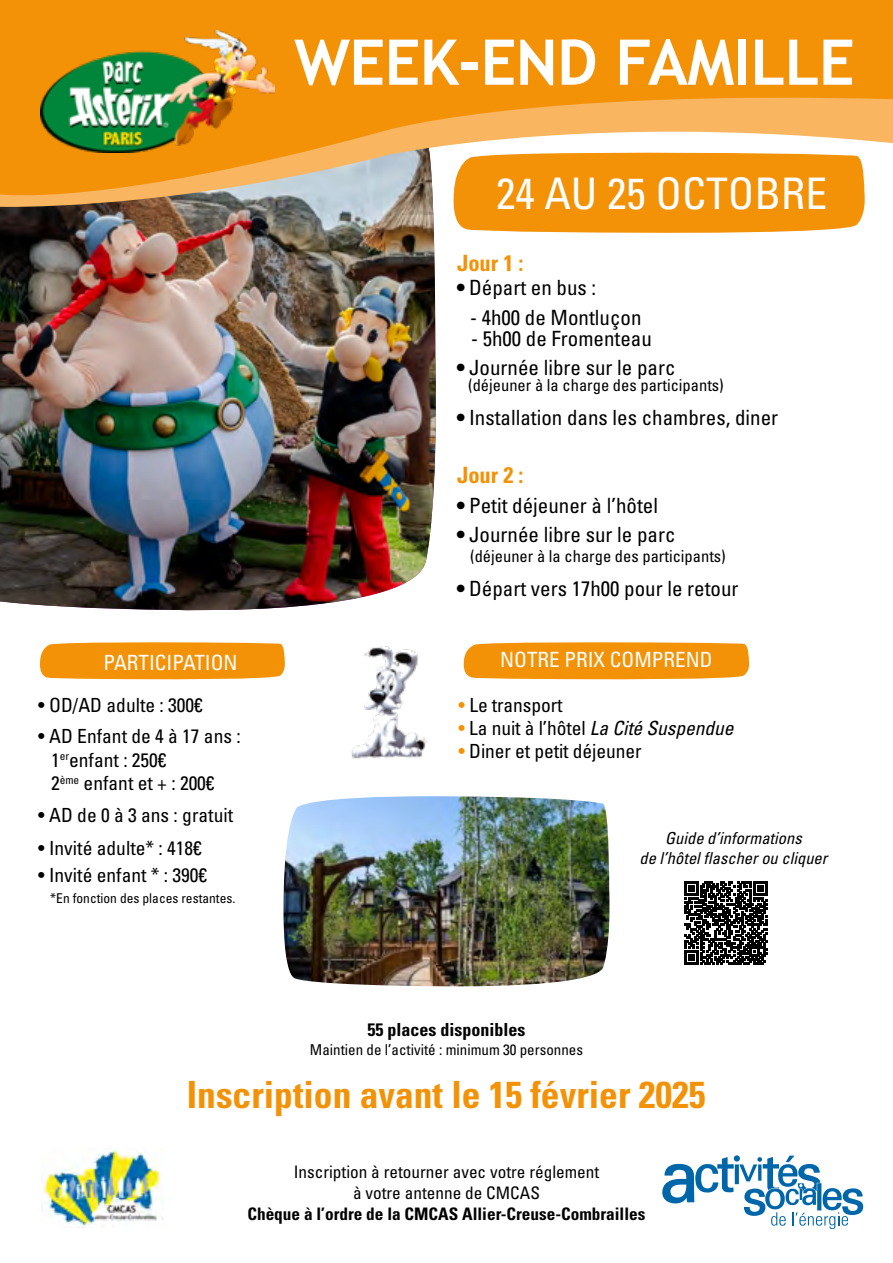
<style>
.page{position:relative;width:893px;height:1263px;background:#fff}
.page>*{position:absolute;margin:0;border:0;box-sizing:border-box;transform-origin:0 0}
.t1{font:700 63px "Trebuchet MS";letter-spacing:-.01em;color:#fff}
.t2{font:condensed 43.5px "Univers LT Std";color:#fff}
.t3{font:700 condensed 37.5px "Univers LT Std";color:#f39207}
.t4{font:700 condensed 22.5px "Univers LT Std";color:#f39207}
.t5{font:condensed 21px/29.5px "Univers LT Std";color:#000}
.t6{font:condensed 21px "Univers LT Std";color:#fff}
.t7{font:condensed 19.5px/23.4px "Univers LT Std";color:#000}
.t8{font:italic condensed 19.5px "Univers LT Std";letter-spacing:-.005em;color:#000}
.t9{font:700 condensed 18px "Univers LT Std";color:#000}
.t10{font:condensed 17.25px/20.7px "Univers LT Std";color:#020203;text-align:center}
.t11{font:700 condensed 17.25px "Univers LT Std";color:#020203}
.t12{font:condensed 16.5px "Univers LT Std";color:#000}
.t13{font:italic condensed 16.5px/19.8px "Univers LT Std";color:#000;text-align:center}
.t14{font:condensed 15px "Univers LT Std";color:#000}
.t15{font:condensed 13.5px "Univers LT Std";color:#000}
.s1{font-stretch:normal}
.s2{font-weight:700;font-stretch:normal}
.s3{color:#f39207}
.s4{font-style:normal;color:#f39207}
.s5{font-style:normal}
</style>
<div class="page">
<img style="left:0;top:208px;width:436px;height:403px">
<img style="left:283px;top:796px;width:326px;height:191px">
<svg style="left:0;top:0;width:893px;height:208px;background:#eea133"></svg>
<img style="left:41px;top:1150px;width:122px;height:77px">
<svg style="left:662px;top:1155px;width:201px;height:74px"></svg>
<svg style="left:450px;top:152px;width:417px;height:81px;background:#f39917"></svg>
<svg style="left:463px;top:642px;width:287px;height:38px;background:#f39a19"></svg>
<svg style="left:39px;top:642px;width:246px;height:38px;background:#f39a19"></svg>
<img style="left:41px;top:30px;width:233px;height:123px">
<svg style="left:684px;top:881px;width:84px;height:84px"></svg>
<img style="left:351px;top:646px;width:77px;height:113px">
<h1 class="t1" style="left:294px;top:23px;width:562px">WEEK-END FAMILLE</h1>
<h2 class="t2" style="left:496px;top:165px;width:332px">24 AU 25 OCTOBRE</h2>
<p class="t6" style="left:103px;top:649px;width:136px">PARTICIPATION</p>
<p class="t7" style="left:38px;top:693px;width:166px">• OD/AD adulte : 300€</p>
<p class="t7" style="left:51px;top:724px;width:191px;text-indent:-13px">• AD Enfant de 4 à 17 ans :<br>1<sup>er</sup>enfant : 250€<br>2<sup>ème</sup> enfant et + : 200€</p>
<p class="t7" style="left:38px;top:803px;width:196px">• AD de 0 à 3 ans : gratuit</p>
<p class="t7" style="left:38px;top:836px;width:165px">• Invité adulte* : 418€</p>
<p class="t7" style="left:38px;top:863px;width:170px">• Invité enfant * : 390€</p>
<p class="t15" style="left:50px;top:889px;width:187px">*En fonction des places restantes.</p>
<p class="t4" style="left:457px;top:250px;width:68px">Jour 1 :</p>
<p class="t5" style="left:470px;top:273px;width:173px;text-indent:-13px"><span class="s1">•</span> Départ en bus :<br>‐ 4h00 de Montluçon</p>
<p class="t5" style="left:471px;top:323px;width:182px">‐ 5h00 de Fromenteau</p>
<p class="t5" style="left:457px;top:353px;width:220px"><span class="s2">•</span> Journée libre sur le parc</p>
<p class="t12" style="left:468px;top:375px;width:257px">(déjeuner à la charge des participants)</p>
<p class="t5" style="left:457px;top:403px;width:323px"><span class="s2">•</span> Installation dans les chambres, diner</p>
<p class="t4" style="left:457px;top:462px;width:68px">Jour 2 :</p>
<p class="t5" style="left:457px;top:490px;width:202px"><span class="s1">•</span> Petit déjeuner à l’hôtel</p>
<p class="t5" style="left:457px;top:520px;width:220px"><span class="s2">•</span> Journée libre sur le parc</p>
<p class="t12" style="left:470px;top:546px;width:257px">(déjeuner à la charge des participants)</p>
<p class="t5" style="left:457px;top:573px;width:283px"><span class="s2">•</span> Départ vers 17h00 pour le retour</p>
<p class="t6" style="left:500px;top:646px;width:214px">NOTRE PRIX COMPREND</p>
<p class="t7" style="left:459px;top:693px;width:105px"><span class="s3">•</span> Le transport</p>
<p class="t8" style="left:459px;top:716px;width:276px"><span class="s4">•</span> <span class="s5">La nuit à l’hôtel</span> La Cité Suspendue</p>
<p class="t7" style="left:459px;top:739px;width:184px"><span class="s3">•</span> Diner et petit déjeuner</p>
<p class="t13" style="left:639px;top:828px;width:189px">Guide d’informations<br>de l’hôtel flascher ou cliquer</p>
<p class="t9" style="left:367px;top:1018px;width:159px">55 places disponibles</p>
<p class="t14" style="left:310px;top:1040px;width:275px">Maintien de l’activité : minimum 30 personnes</p>
<h3 class="t3" style="left:187px;top:1071px;width:520px">Inscription avant le 15 février 2025</h3>
<p class="t10" style="left:294px;top:1161px;width:307px">Inscription à retourner avec votre réglement à votre antenne de CMCAS</p>
<p class="t11" style="left:247px;top:1203px;width:400px">Chèque à l’ordre de la CMCAS Allier-Creuse-Combrailles</p>
</div>
